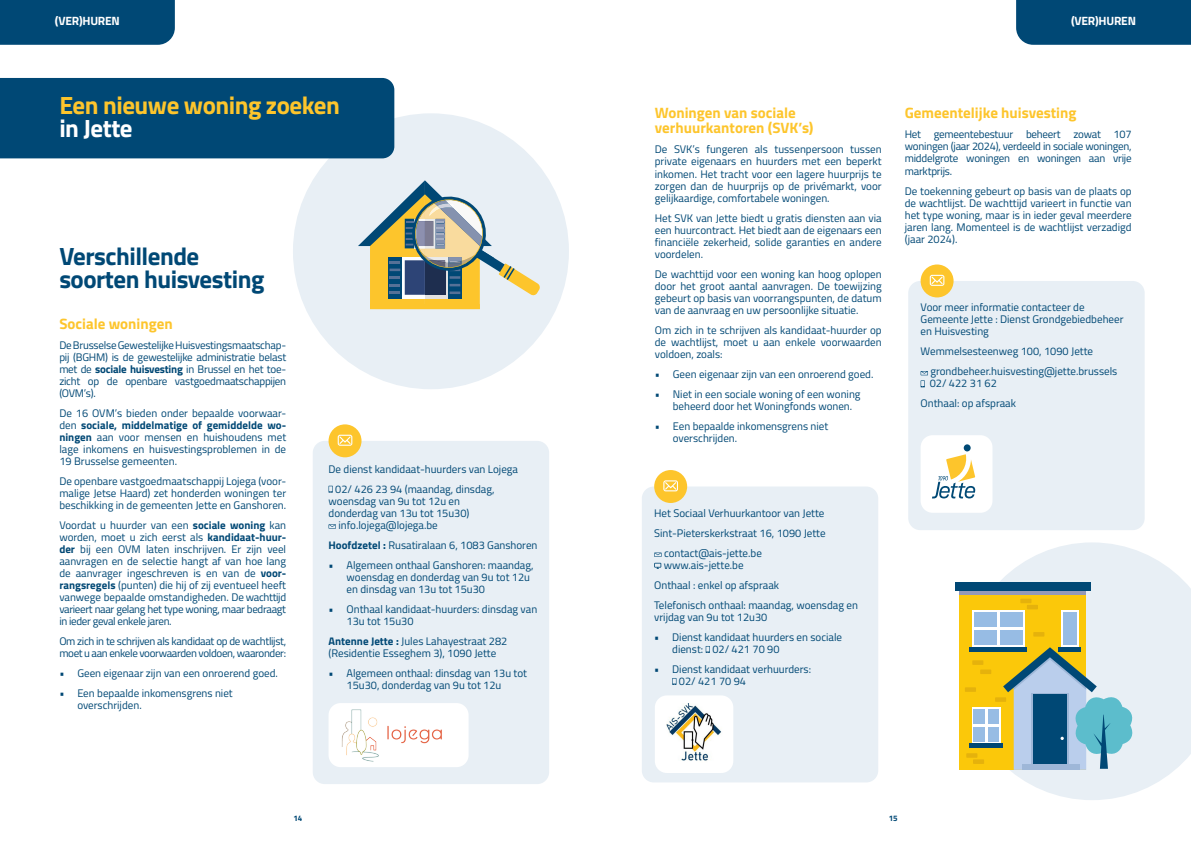
<style>
.page{position:relative;width:1191px;height:842px;background:#fff}
.page>*{position:absolute;margin:0;border:0;box-sizing:border-box;transform-origin:0 0}
.t1{font:700 25px/22.7px "Titillium Web";letter-spacing:-.02em;color:#004875}
.t2{font:700 25px "Titillium Web";letter-spacing:-.02em;color:#fdc52c}
.t3{font:700 25px "Titillium Web";letter-spacing:-.02em;color:#fff}
.t4{font:700 15px/15px "Titillium Web";color:#fdc52c}
.t5{font:700 12px "Titillium Web";letter-spacing:-.02em;color:#fff}
.t6{font:11px/12px "Titillium Web";color:#004875}
.t7{font:11px/12px "Titillium Web";letter-spacing:-.03em;color:#004875}
.t8{font:700 8px "Titillium Web";color:#004875}
.s1{font-weight:700}
</style>
<div class="page">
<div style="left:313px;top:441px;width:236px;height:343px;background:#e8eff5;border-radius:12px"></div>
<div style="left:328px;top:703px;width:140px;height:64px;background:#fff;border-radius:12px"></div>
<div style="left:293px;top:113px;width:276px;height:276px;background:#e8eff5;border-radius:50%"></div>
<div style="left:0;top:78px;width:394px;height:80px;background:#004875"></div>
<svg style="left:328px;top:486px;width:5px;height:7px"></svg>
<svg style="left:328px;top:524px;width:8px;height:5px"></svg>
<div style="left:0;top:0;width:175px;height:45px;background:#004875"></div>
<svg style="left:358px;top:180px;width:182px;height:129px"></svg>
<img style="left:341px;top:709px;width:101px;height:53px">
<div style="left:642px;top:486px;width:236px;height:296px;background:#e8eff5;border-radius:12px"></div>
<div style="left:655px;top:695px;width:78px;height:78px;background:#fff;border-radius:12px"></div>
<svg style="left:1000px;top:542px;width:191px;height:258px;fill:#e8eff5"></svg>
<div style="left:1016px;top:0;width:175px;height:45px;background:#004875"></div>
<div style="left:908px;top:281px;width:236px;height:249px;background:#e8eff5;border-radius:12px"></div>
<svg style="left:654px;top:552px;width:7px;height:5px"></svg>
<svg style="left:654px;top:563px;width:7px;height:6px"></svg>
<svg style="left:705px;top:646px;width:5px;height:7px"></svg>
<svg style="left:672px;top:678px;width:4px;height:7px"></svg>
<svg style="left:920px;top:371px;width:8px;height:16px"></svg>
<div style="left:959px;top:586px;width:126px;height:184px;background:#fbc80a"></div>
<hr style="left:1020px;top:599px;width:11px;height:4px;background:#e5b20c">
<hr style="left:1027px;top:605px;width:11px;height:4px;background:#e5b20c">
<div style="left:1033px;top:632px;width:11px;height:5px;background:#e5b20c"></div>
<div style="left:980px;top:669px;width:11px;height:5px;background:#e5b20c"></div>
<div style="left:995px;top:697px;width:11px;height:5px;background:#e5b20c"></div>
<div style="left:966px;top:753px;width:11px;height:5px;background:#e5b20c"></div>
<div style="left:973px;top:759px;width:11px;height:5px;background:#e5b20c"></div>
<div style="left:965px;top:687px;width:11px;height:5px;background:#e5b20c"></div>
<div style="left:972px;top:660px;width:11px;height:5px;background:#e5b20c"></div>
<svg style="left:972px;top:707px;width:28px;height:37px"></svg>
<hr style="left:969px;top:744px;width:34px;height:4px;background:#004875">
<div style="left:973px;top:709px;width:25px;height:32px;background:#97bce4"></div>
<hr style="left:973px;top:724px;width:26px;height:2px;background:#fff">
<hr style="left:984px;top:708px;width:3px;height:35px;background:#fff">
<svg style="left:972px;top:610px;width:52px;height:37px"></svg>
<hr style="left:969px;top:647px;width:58px;height:4px;background:#004875">
<div style="left:973px;top:612px;width:49px;height:33px;background:#97bce4"></div>
<hr style="left:973px;top:627px;width:50px;height:3px;background:#fff">
<hr style="left:996px;top:611px;width:3px;height:35px;background:#fff">
<svg style="left:1061px;top:610px;width:17px;height:37px"></svg>
<div style="left:1062px;top:612px;width:14px;height:33px;background:#97bce4"></div>
<div style="left:959px;top:586px;width:126px;height:8px;background:#9399b7"></div>
<div style="left:954px;top:582px;width:136px;height:9px;background:#004875"></div>
<svg style="left:1003px;top:647px;width:131px;height:123px;background:#91b1ae"></svg>
<img style="left:666px;top:703px;width:55px;height:58px">
<div style="left:920px;top:435px;width:72px;height:78px;background:#fff;border-radius:12px"></div>
<svg style="left:932px;top:454px;width:43px;height:44px"></svg>
<div style="left:963px;top:444px;width:7px;height:7px;background:#004975;border-radius:50%"></div>
<div style="left:328px;top:424px;width:33px;height:33px;background:#fdc52c;border-radius:50%"></div>
<svg style="left:338px;top:435px;width:14px;height:11px"></svg>
<div style="left:654px;top:470px;width:33px;height:33px;background:#fdc52c;border-radius:50%"></div>
<svg style="left:663px;top:480px;width:15px;height:11px"></svg>
<div style="left:920px;top:264px;width:33px;height:33px;background:#fdc52c;border-radius:50%"></div>
<svg style="left:929px;top:275px;width:15px;height:11px"></svg>
<p class="t5" style="left:55px;top:12px;width:66px">(VER)HUREN</p>
<h1 class="t2" style="left:59px;top:86px;width:282px">Een nieuwe woning zoeken</h1>
<h1 class="t3" style="left:59px;top:109px;width:75px">in Jette</h1>
<h1 class="t1" style="left:59px;top:244px;width:206px">Verschillende soorten huisvesting</h1>
<h2 class="t4" style="left:59px;top:316px;width:115px">Sociale woningen</h2>
<p class="t6" style="left:59px;top:339px;width:228px;text-align:justify">DeBrusselse Gewestelijke Huisvestingsmaatschap&shy;pij (BGHM) is de gewestelijke administratie belast met de <span class="s1">sociale huisvesting</span> in Brussel en het toe&shy;zicht op de openbare vastgoedmaatschappijen (OVM’s).</p>
<p class="t6" style="left:59px;top:407px;width:228px;text-align:justify">De 16 OVM’s bieden onder bepaalde voorwaar&shy;den <span class="s1">sociale, middelmatige of gemiddelde wo&shy;ningen</span> aan voor mensen en huishoudens met lage inkomens en huisvestingsproblemen in de 19 Brusselse gemeenten.</p>
<p class="t6" style="left:59px;top:475px;width:228px;text-align:justify">De openbare vastgoedmaatschappij Lojega (voor&shy;malige Jetse Haard) zet honderden woningen ter beschikking in de gemeenten Jette en Ganshoren.</p>
<p class="t6" style="left:59px;top:519px;width:228px;text-align:justify">Voordat u huurder van een <span class="s1">sociale woning</span> kan worden, moet u zich eerst als <span class="s1">kandidaat-huur&shy;der</span> bij een OVM laten inschrijven. Er zijn veel aanvragen en de selectie hangt af van hoe lang de aanvrager ingeschreven is en van de <span class="s1">voor&shy;rangsregels</span> (punten) die hij of zij eventueel heeft vanwege bepaalde omstandigheden. De wachttijd varieert naar gelang het type woning, maar bedraagt in ieder geval enkele jaren.</p>
<p class="t7" style="left:59px;top:635px;width:228px">Om zich in te schrijven als kandidaat op de wachtlijst, moet u aan enkele voorwaarden voldoen, waaronder:</p>
<p class="t6" style="left:59px;top:667px;width:220px">• Geen eigenaar zijn van een onroerend goed.</p>
<p class="t6" style="left:77px;top:687px;width:157px;text-indent:-18px">• Een bepaalde inkomensgrens niet overschrijden.</p>
<p class="t6" style="left:335px;top:458px;width:184px;line-height:20px;text-indent:-7px">De dienst kandidaat-huurders van Lojega<br>02/ 426 23 94 (maandag, dinsdag,</p>
<p class="t6" style="left:328px;top:494px;width:133px">woensdag van 9u tot 12u en</p>
<p class="t6" style="left:328px;top:506px;width:142px">donderdag van 13u tot 15u30)</p>
<p class="t6" style="left:338px;top:518px;width:101px">info.lojega@lojega.be</p>
<p class="t6" style="left:328px;top:538px;width:210px"><span class="s1">Hoofdzetel :</span> Rusatiralaan 6, 1083 Ganshoren</p>
<p class="t6" style="left:346px;top:558px;width:188px;text-indent:-18px">• Algemeen onthaal Ganshoren: maandag, woensdag en donderdag van 9u tot 12u en dinsdag van 13u tot 15u30</p>
<p class="t6" style="left:346px;top:602px;width:192px;text-indent:-18px">• Onthaal kandidaat-huurders: dinsdag van<br>13u tot 15u30</p>
<p class="t6" style="left:328px;top:634px;width:180px"><span class="s1">Antenne Jette :</span> Jules Lahayestraat 282 (Residentie Esseghem 3), 1090 Jette</p>
<p class="t6" style="left:346px;top:666px;width:182px;text-indent:-18px">• Algemeen onthaal: dinsdag van 13u tot<br>15u30, donderdag van 9u tot 12u</p>
<p class="t8" style="left:293px;top:812px;width:10px">14</p>
<p class="t5" style="left:1071px;top:12px;width:66px">(VER)HUREN</p>
<h2 class="t4" style="left:655px;top:105px;width:160px">Woningen van sociale verhuurkantoren (SVK’s)</h2>
<p class="t6" style="left:655px;top:143px;width:228px;text-align:justify">De SVK’s fungeren als tussenpersoon tussen private eigenaars en huurders met een beperkt inkomen. Het tracht voor een lagere huurprijs te zorgen dan de huurprijs op de privémarkt, voor gelijkaardige, comfortabele woningen.</p>
<p class="t6" style="left:655px;top:211px;width:228px;text-align:justify">Het SVK van Jette biedt u gratis diensten aan via een huurcontract. Het biedt aan de eigenaars een financiële zekerheid, solide garanties en andere voordelen.</p>
<p class="t6" style="left:655px;top:267px;width:228px;text-align:justify">De wachttijd voor een woning kan hoog oplopen door het groot aantal aanvragen. De toewijzing gebeurt op basis van voorrangspunten, de datum van de aanvraag en uw persoonlijke situatie.</p>
<p class="t6" style="left:655px;top:323px;width:228px;text-align:justify">Om zich in te schrijven als kandidaat-huurder op de wachtlijst, moet u aan enkele voorwaarden voldoen, zoals:</p>
<p class="t6" style="left:655px;top:367px;width:220px">• Geen eigenaar zijn van een onroerend goed.</p>
<p class="t6" style="left:673px;top:387px;width:189px;text-indent:-18px">• Niet in een sociale woning of een woning beheerd door het Woningfonds wonen.</p>
<p class="t6" style="left:673px;top:419px;width:157px;text-indent:-18px">• Een bepaalde inkomensgrens niet overschrijden.</p>
<h2 class="t4" style="left:904px;top:105px;width:173px">Gemeentelijke huisvesting</h2>
<p class="t6" style="left:904px;top:128px;width:228px;text-align:justify">Het gemeentebestuur beheert zowat 107 woningen (jaar 2024), verdeeld in sociale woningen, middelgrote woningen en woningen aan vrije marktprijs.</p>
<p class="t6" style="left:904px;top:184px;width:228px;text-align:justify">De toekenning gebeurt op basis van de plaats op de wachtlijst. De wachttijd varieert in functie van het type woning, maar is in ieder geval meerdere jaren lang. Momenteel is de wachtlijst verzadigd (jaar 2024).</p>
<p class="t6" style="left:920px;top:301px;width:204px">Voor meer informatie contacteer de<br>Gemeente Jette : Dienst Grondgebiedbeheer en Huisvesting</p>
<p class="t6" style="left:930px;top:341px;width:188px;line-height:20px;text-indent:-10px">Wemmelsesteenweg 100, 1090 Jette grondbeheer.huisvesting@jette.brussels</p>
<p class="t6" style="left:920px;top:373px;width:97px;line-height:20px;text-indent:9px">02/ 422 31 62<br>Onthaal: op afspraak</p>
<p class="t6" style="left:654px;top:506px;width:172px">Het Sociaal Verhuurkantoor van Jette</p>
<p class="t6" style="left:654px;top:526px;width:173px">Sint-Pieterskerkstraat 16, 1090 Jette</p>
<p class="t6" style="left:664px;top:546px;width:99px">contact@ais-jette.be</p>
<p class="t6" style="left:654px;top:554px;width:205px;line-height:20px;text-indent:10px">www.ais-jette.be<br>Onthaal : enkel op afspraak<br>Telefonisch onthaal: maandag, woensdag en</p>
<p class="t6" style="left:654px;top:610px;width:115px">vrijdag van 9u tot 12u30</p>
<p class="t6" style="left:672px;top:630px;width:171px;text-indent:-18px">• Dienst kandidaat huurders en sociale dienst: 02/ 421 70 90</p>
<p class="t6" style="left:679px;top:662px;width:134px;text-indent:-25px">• Dienst kandidaat verhuurders:<br>02/ 421 70 94</p>
<p class="t8" style="left:889px;top:812px;width:10px">15</p>
</div>
